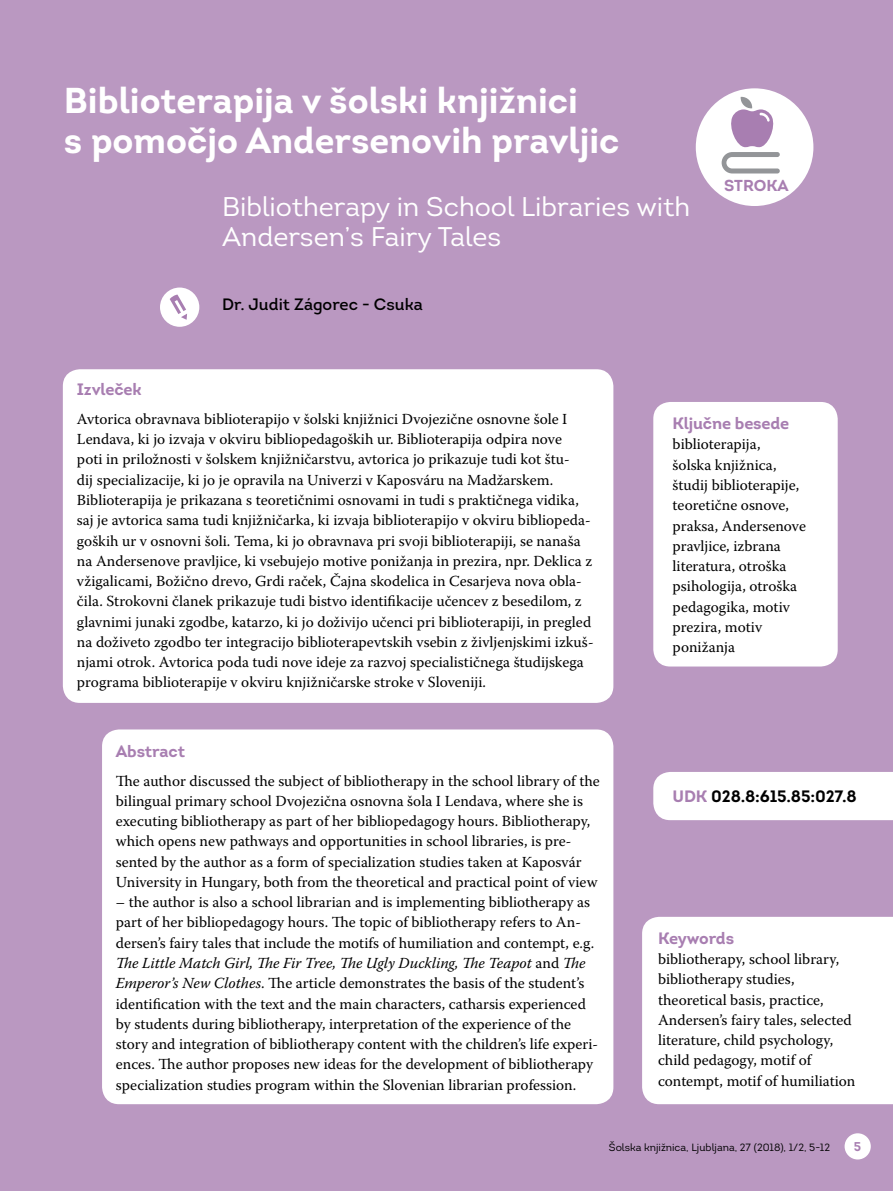
<style>
.page{position:relative;width:893px;height:1191px;background:#ba98c1}
.page>*{position:absolute;margin:0;border:0;box-sizing:border-box;transform-origin:0 0}
.t1{font:700 36px/40.5px "Intro";color:#fff}
.t2{font:27px/30px "Intro";color:#fff}
.t3{font:700 16.5px "Intro";letter-spacing:-.01em;color:#a87eb1}
.t4{font:16.5px "Intro";color:#000}
.t5{font:700 16.5px "Intro";letter-spacing:-.01em;color:#000}
.t6{font:700 15.9px "Intro";color:#a87eb1}
.t7{font:15.3px/20.2px "Warnock Pro";color:#000}
.t8{font:700 12.75px "Intro";color:#a87eb1}
.t9{font:10.5px "Intro";color:#000}
.s1{font-style:italic}
.s2{color:#a87eb1}
</style>
<div class="page">
<div style="left:63px;top:369px;width:550px;height:334px;background:#fff;border-radius:17px"></div>
<div style="left:653px;top:772px;width:240px;height:48px;background:#fff"></div>
<div style="left:102px;top:729px;width:511px;height:375px;background:#fff;border-radius:17px"></div>
<div style="left:653px;top:402px;width:185px;height:264px;background:#fff;border-radius:17px"></div>
<div style="left:642px;top:916px;width:251px;height:188px;background:#fff"></div>
<div style="left:696px;top:88px;width:117px;height:118px;background:#fff;border-radius:50%"></div>
<svg style="left:722px;top:97px;width:58px;height:76px"></svg>
<div style="left:160px;top:287px;width:39px;height:40px;background:#fff;border-radius:50%"></div>
<svg style="left:170px;top:294px;width:17px;height:26px"></svg>
<div style="left:845px;top:1133px;width:26px;height:26px;background:#fff;border-radius:50%"></div>
<h1 class="t1" style="left:64px;top:79px;width:557px">Biblioterapija v šolski knjižnici<br>s pomočjo Andersenovih pravljic</h1>
<h2 class="t2" style="left:222px;top:191px;width:470px">Bibliotherapy in School Libraries with<br>Andersen’s Fairy Tales</h2>
<p class="t4" style="left:222px;top:294px;width:202px">Dr. Judit Zágorec - Csuka</p>
<p class="t6" style="left:724px;top:175px;width:66px">STROKA</p>
<p class="t3" style="left:77px;top:379px;width:66px">Izvleček</p>
<p class="t7" style="left:77px;top:408px;width:518px">Avtorica obravnava biblioterapijo v šolski knjižnici Dvojezične osnovne šole I Lendava, ki jo izvaja v okviru bibliopedagoških ur. Biblioterapija odpira nove<br>poti in priložnosti v šolskem knjižničarstvu, avtorica jo prikazuje tudi kot štu-<br>dij specializacije, ki jo je opravila na Univerzi v Kaposváru na Madžarskem.<br>Biblioterapija je prikazana s teoretičnimi osnovami in tudi s praktičnega vidika, saj je avtorica sama tudi knjižničarka, ki izvaja biblioterapijo v okviru bibliopeda&shy;goških ur v osnovni šoli. Tema, ki jo obravnava pri svoji biblioterapiji, se nanaša na Andersenove pravljice, ki vsebujejo motive ponižanja in prezira, npr. Deklica z vžigalicami, Božično drevo, Grdi raček, Čajna skodelica in Cesarjeva nova obla&shy;čila. Strokovni članek prikazuje tudi bistvo identifikacije učencev z besedilom, z glavnimi junaki zgodbe, katarzo, ki jo doživijo učenci pri biblioterapiji, in pregled na doživeto zgodbo ter integracijo biblioterapevtskih vsebin z življenjskimi izkuš&shy;njami otrok. Avtorica poda tudi nove ideje za razvoj specialističnega študijskega programa biblioterapije v okviru knjižničarske stroke v Sloveniji.</p>
<p class="t3" style="left:673px;top:413px;width:118px">Ključne besede</p>
<p class="t7" style="left:673px;top:434px;width:135px">biblioterapija,<br>šolska knjižnica, študij biblioterapije, teoretične osnove, praksa, Andersenove pravljice, izbrana literatura, otroška psihologija, otroška pedagogika, motiv prezira, motiv ponižanja</p>
<p class="t3" style="left:116px;top:740px;width:71px">Abstract</p>
<p class="t7" style="left:116px;top:770px;width:485px">The author discussed the subject of bibliotherapy in the school library of the bilingual primary school Dvojezična osnovna šola I Lendava, where she is executing bibliotherapy as part of her bibliopedagogy hours. Bibliotherapy, which opens new pathways and opportunities in school libraries, is pre&shy;sented by the author as a form of specialization studies taken at Kaposvár University in Hungary, both from the theoretical and practical point of view</p>
<p class="t7" style="left:116px;top:891px;width:484px">– the author is also a school librarian and is implementing bibliotherapy as part of her bibliopedagogy hours. The topic of bibliotherapy refers to An&shy;dersen’s fairy tales that include the motifs of humiliation and contempt, e.g.<br><span class="s1">The Little Match Girl, The Fir Tree, The Ugly Duckling, The Teapot</span> and <span class="s1">The Emperor’s New Clothes</span>. The article demonstrates the basis of the student’s identification with the text and the main characters, catharsis experienced by students during bibliotherapy, interpretation of the experience of the story and integration of bibliotherapy content with the children’s life experi&shy;ences. The author proposes new ideas for the development of bibliotherapy specialization studies program within the Slovenian librarian profession.</p>
<p class="t5" style="left:673px;top:786px;width:186px"><span class="s2">UDK</span> 028.8:615.85:027.8</p>
<p class="t3" style="left:658px;top:927px;width:78px">Keywords</p>
<p class="t7" style="left:658px;top:948px;width:199px">bibliotherapy, school library, bibliotherapy studies, theoretical basis, practice,<br>Andersen’s fairy tales, selected literature, child psychology, child pedagogy, motif of contempt, motif of humiliation</p>
<p class="t9" style="left:609px;top:1140px;width:223px">Šolska knjižnica, Ljubljana, 27 (2018), 1/2, 5-12</p>
<p class="t8" style="left:854px;top:1137px;width:9px">5</p>
</div>
